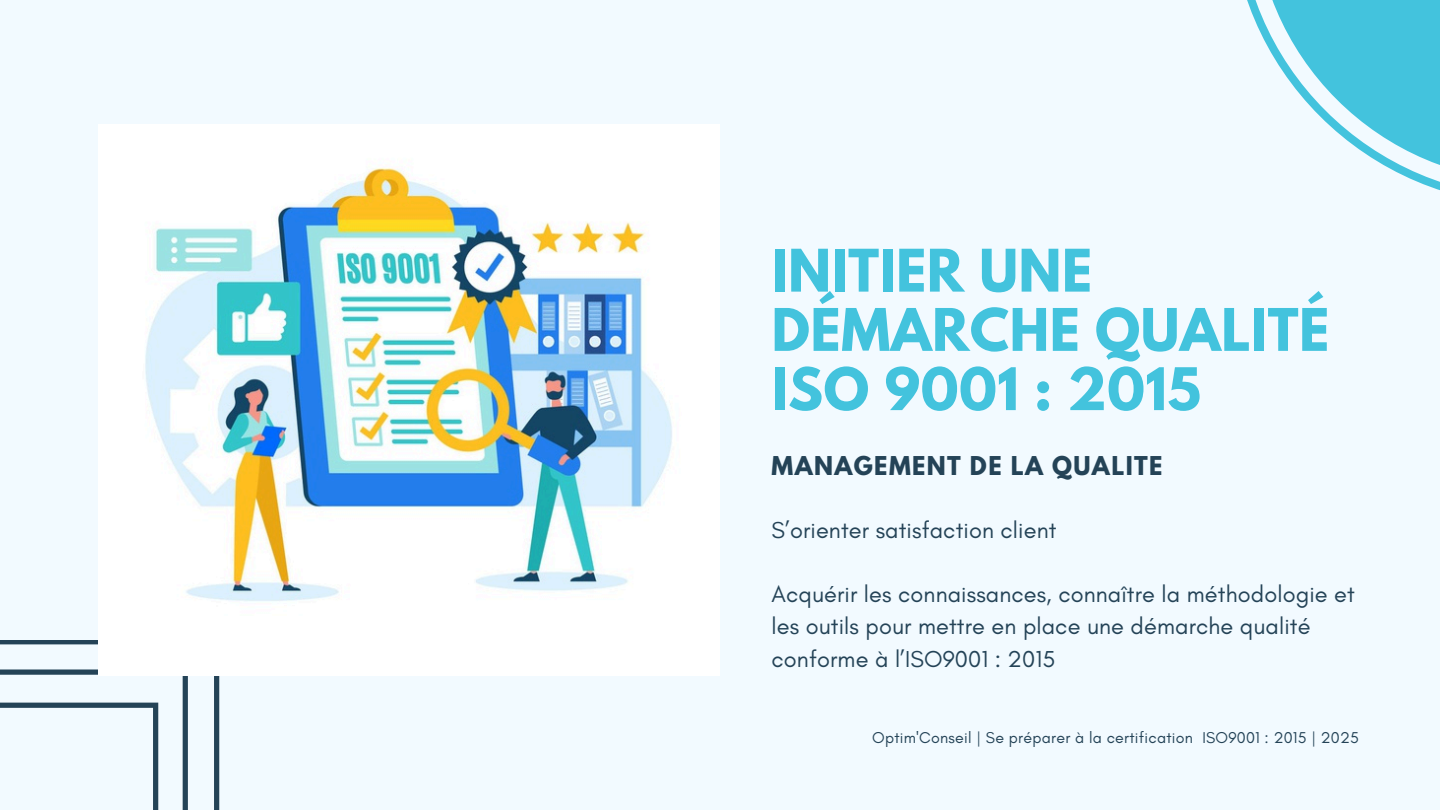
<style>
.page{position:relative;width:1440px;height:810px;background:#f2faff}
.page>*{position:absolute;margin:0;border:0;box-sizing:border-box;transform-origin:0 0}
.t1{font:700 52px/59.2px "League Spartan";letter-spacing:.01em;color:#43c3dd}
.t2{font:23.5px/32.2px "Glacial Indifference";letter-spacing:.005em;color:#244357}
.t3{font:700 23px "League Spartan";letter-spacing:.06em;color:#244357}
.t4{font:16px "Glacial Indifference";letter-spacing:.015em;color:#244357}
</style>
<div class="page">
<svg style="left:0;top:640px;width:219px;height:170px"></svg>
<svg style="left:1247px;top:0;width:193px;height:190px"></svg>
<img style="left:98px;top:125px;width:622px;height:551px">
<p class="t1" style="left:772px;top:248px;width:559px">INITIER UNE<br>DÉMARCHE QUALITÉ<br>ISO 9001 : 2015</p>
<p class="t3" style="left:772px;top:454px;width:393px">MANAGEMENT DE LA QUALITE</p>
<p class="t2" style="left:772px;top:513px;width:286px">S’orienter satisfaction client</p>
<h1 class="t2" style="left:772px;top:578px;width:585px">Acquérir les connaissances, connaître la méthodologie et les outils pour mettre en place une démarche qualité conforme à l’ISO9001 : 2015</h1>
<h2 class="t4" style="left:872px;top:728px;width:488px">Optim'Conseil | Se préparer à la certification ISO9001 : 2015 | 2025</h2>
</div>
